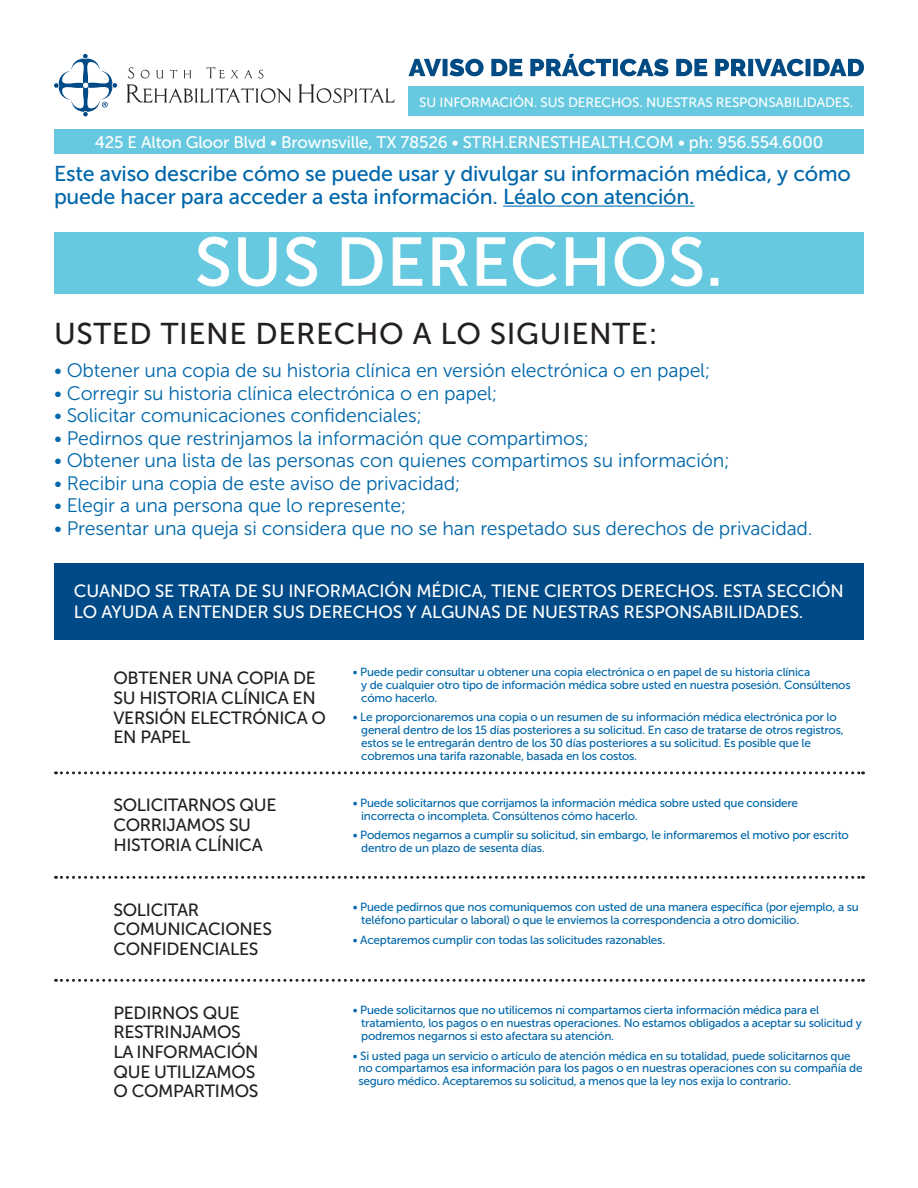
<style>
.page{position:relative;width:918px;height:1188px;background:#fff}
.page>*{position:absolute;margin:0;border:0;box-sizing:border-box;transform-origin:0 0}
.t1{font:67.05px "Museo Sans 500";letter-spacing:.02em;color:#fff}
.t2{font:30px "Museo Sans 500";letter-spacing:.02em;color:#231f20}
.t3{font:21.45px/23.4px "Museo Sans 500";letter-spacing:-.01em;color:#0067aa}
.t4{font:19.5px "Museo Sans 300";letter-spacing:-.01em;color:#0067aa}
.t5{font:17.7px/19.6px "Museo Sans 500";letter-spacing:-.02em;color:#231f20}
.t6{font:17.7px/21.5px "Museo Sans 500";letter-spacing:-.01em;color:#fff}
.t7{font:16.65px "Museo Sans 500";letter-spacing:-.01em;color:#fff}
.t8{font:13.5px "Museo Sans 500";letter-spacing:-.01em;color:#fff}
.t9{font:11.7px/12.8px "Museo Sans 500";letter-spacing:-.02em;color:#0067aa}
</style>
<div class="page">
<div style="left:54px;top:130px;width:810px;height:24px;background:#67c9e0"></div>
<hr style="left:503px;top:206px;width:192px;height:1px;background:#0067aa">
<div style="left:408px;top:87px;width:456px;height:29px;background:#67c9e0"></div>
<div style="left:54px;top:232px;width:810px;height:62px;background:#67c9e0"></div>
<svg style="left:197px;top:236px;width:32px;height:51px"></svg>
<svg style="left:238px;top:237px;width:39px;height:50px"></svg>
<svg style="left:285px;top:236px;width:32px;height:51px"></svg>
<svg style="left:342px;top:237px;width:41px;height:49px"></svg>
<svg style="left:392px;top:237px;width:31px;height:49px"></svg>
<svg style="left:432px;top:237px;width:36px;height:49px"></svg>
<svg style="left:477px;top:237px;width:30px;height:49px"></svg>
<svg style="left:513px;top:236px;width:44px;height:51px"></svg>
<svg style="left:566px;top:237px;width:39px;height:49px"></svg>
<svg style="left:614px;top:236px;width:89px;height:51px"></svg>
<div style="left:711px;top:278px;width:7px;height:8px;border:1px solid #fff"></div>
<div style="left:54px;top:563px;width:810px;height:76px;background:#004a87"></div>
<svg style="left:408px;top:54px;width:456px;height:22px"></svg>
<svg style="left:55px;top:771px;width:809px;height:3px"></svg>
<svg style="left:55px;top:876px;width:809px;height:3px"></svg>
<svg style="left:55px;top:979px;width:809px;height:3px"></svg>
<svg style="left:128px;top:67px;width:6px;height:11px"></svg>
<svg style="left:141px;top:70px;width:8px;height:8px"></svg>
<svg style="left:156px;top:70px;width:7px;height:8px"></svg>
<svg style="left:170px;top:70px;width:8px;height:8px"></svg>
<svg style="left:184px;top:70px;width:7px;height:8px"></svg>
<svg style="left:206px;top:67px;width:19px;height:11px"></svg>
<svg style="left:231px;top:70px;width:7px;height:8px"></svg>
<svg style="left:244px;top:70px;width:8px;height:8px"></svg>
<svg style="left:258px;top:70px;width:5px;height:8px"></svg>
<svg style="left:127px;top:84px;width:164px;height:19px"></svg>
<svg style="left:299px;top:84px;width:96px;height:19px"></svg>
<svg style="left:54px;top:54px;width:63px;height:62px"></svg>
<p class="t8" style="left:419px;top:95px;width:435px">SU INFORMACIÓN. SUS DERECHOS. NUESTRAS RESPONSABILIDADES.</p>
<p class="t7" style="left:95px;top:133px;width:730px">425 E Alton Gloor Blvd • Brownsville, TX 78526 • STRH.ERNESTHEALTH.COM • ph: 956.554.6000</p>
<p class="t3" style="left:54px;top:162px;width:798px">Este aviso describe cómo se puede usar y divulgar su información médica, y cómo puede hacer para acceder a esta información. Léalo con atención.</p>
<p class="t1" style="left:195px;top:225px;width:529px">SUS DERECHOS.</p>
<p class="t2" style="left:54px;top:318px;width:605px">USTED TIENE DERECHO A LO SIGUIENTE:</p>
<p class="t4" style="left:54px;top:360px;width:658px">• Obtener una copia de su historia clínica en versión electrónica o en papel;</p>
<p class="t4" style="left:54px;top:382px;width:445px">• Corregir su historia clínica electrónica o en papel;</p>
<p class="t4" style="left:54px;top:405px;width:370px">• Solicitar comunicaciones confidenciales;</p>
<p class="t4" style="left:54px;top:427px;width:537px">• Pedirnos que restrinjamos la información que compartimos;</p>
<p class="t4" style="left:54px;top:450px;width:677px">• Obtener una lista de las personas con quienes compartimos su información;</p>
<p class="t4" style="left:54px;top:472px;width:408px">• Recibir una copia de este aviso de privacidad;</p>
<p class="t4" style="left:54px;top:495px;width:354px">• Elegir a una persona que lo represente;</p>
<p class="t4" style="left:54px;top:517px;width:760px">• Presentar una queja si considera que no se han respetado sus derechos de privacidad.</p>
<p class="t6" style="left:74px;top:580px;width:772px">CUANDO SE TRATA DE SU INFORMACIÓN MÉDICA, TIENE CIERTOS DERECHOS. ESTA SECCIÓN<br>LO AYUDA A ENTENDER SUS DERECHOS Y ALGUNAS DE NUESTRAS RESPONSABILIDADES.</p>
<p class="t5" style="left:113px;top:668px;width:214px">OBTENER UNA COPIA DE<br>SU HISTORIA CLÍNICA EN<br>VERSIÓN ELECTRÓNICA O<br>EN PAPEL</p>
<p class="t9" style="left:361px;top:666px;width:491px;text-indent:-8px">• Puede pedir consultar u obtener una copia electrónica o en papel de su historia clínica<br>y de cualquier otro tipo de información médica sobre usted en nuestra posesión. Consúltenos cómo hacerlo.</p>
<p class="t9" style="left:361px;top:711px;width:484px;text-indent:-8px">• Le proporcionaremos una copia o un resumen de su información médica electrónica por lo general dentro de los 15 días posteriores a su solicitud. En caso de tratarse de otros registros, estos se le entregarán dentro de los 30 días posteriores a su solicitud. Es posible que le cobremos una tarifa razonable, basada en los costos.</p>
<p class="t5" style="left:113px;top:796px;width:165px">SOLICITARNOS QUE<br>CORRIJAMOS SU<br>HISTORIA CLÍNICA</p>
<p class="t9" style="left:361px;top:797px;width:438px;text-indent:-8px">• Puede solicitarnos que corrijamos la información médica sobre usted que considere incorrecta o incompleta. Consúltenos cómo hacerlo.</p>
<p class="t9" style="left:361px;top:829px;width:489px;text-indent:-8px">• Podemos negarnos a cumplir su solicitud, sin embargo, le informaremos el motivo por escrito dentro de un plazo de sesenta días.</p>
<p class="t5" style="left:113px;top:900px;width:160px">SOLICITAR<br>COMUNICACIONES<br>CONFIDENCIALES</p>
<p class="t9" style="left:361px;top:901px;width:499px;text-indent:-8px">• Puede pedirnos que nos comuniquemos con usted de una manera específica (por ejemplo, a su teléfono particular o laboral) o que le enviemos la correspondencia a otro domicilio.</p>
<p class="t9" style="left:353px;top:933px;width:314px">• Aceptaremos cumplir con todas las solicitudes razonables.</p>
<p class="t5" style="left:113px;top:1003px;width:147px">PEDIRNOS QUE<br>RESTRINJAMOS<br>LA INFORMACIÓN<br>QUE UTILIZAMOS<br>O COMPARTIMOS</p>
<p class="t9" style="left:361px;top:1004px;width:502px;text-indent:-8px">• Puede solicitarnos que no utilicemos ni compartamos cierta información médica para el tratamiento, los pagos o en nuestras operaciones. No estamos obligados a aceptar su solicitud y podremos negarnos si esto afectara su atención.</p>
<p class="t9" style="left:358px;top:1049px;width:506px;text-indent:-6px">• Si usted paga un servicio o artículo de atención médica en su totalidad, puede solicitarnos que no compartamos esa información para los pagos o en nuestras operaciones con su compañía de seguro médico. Aceptaremos su solicitud, a menos que la ley nos exija lo contrario.</p>
</div>
